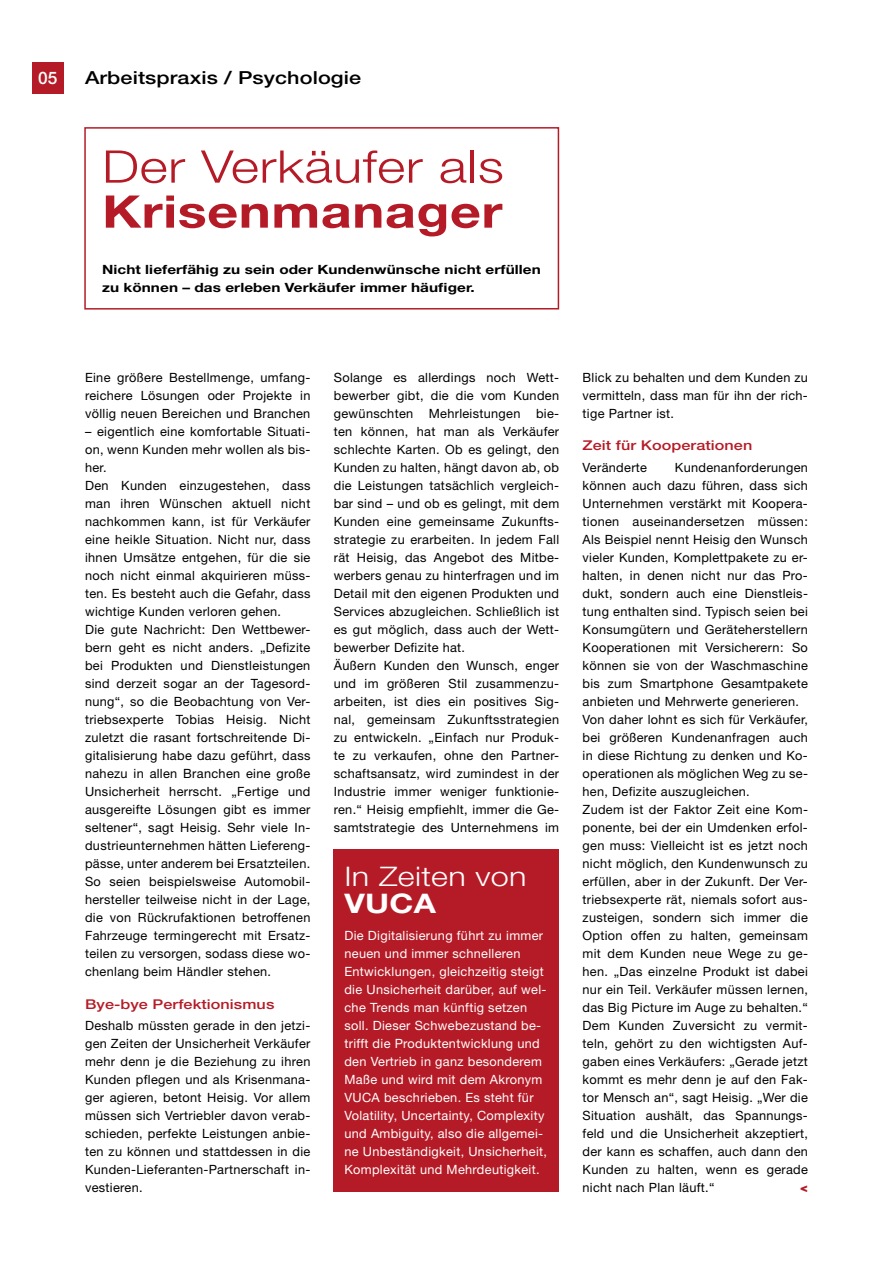
<style>
.page{position:relative;width:893px;height:1263px;background:#fff}
.page>*{position:absolute;margin:0;border:0;box-sizing:border-box;transform-origin:0 0}
.t1{font:300 45px "Helvetica Neue LT";letter-spacing:.01em;color:#b51b26;scale:1.2 1}
.t2{font:700 45px "Helvetica Neue LT";letter-spacing:.01em;color:#b51b26;scale:1.2 1}
.t3{font:300 27px "Helvetica Neue LT";letter-spacing:.01em;color:#fff;scale:1.2 1}
.t4{font:700 27px "Helvetica Neue LT";color:#fff;scale:1.2 1}
.t5{font:500 18px "Helvetica Neue LT";letter-spacing:.005em;color:#000;scale:1.2 1}
.t6{font:500 17.25px "Helvetica Neue LT";color:#fff}
.t7{font:500 13.5px "Helvetica Neue LT";letter-spacing:.005em;color:#b51b26;scale:1.2 1}
.t8{font:12.75px/18px "Helvetica Neue LT";letter-spacing:.025em;color:#000;text-align:justify}
.t9{font:12.75px/18px "Helvetica Neue LT";letter-spacing:.025em;color:#fff}
.t10{font:700 12.75px/18px "Helvetica Neue LT";letter-spacing:.005em;color:#000;scale:1.2 1}
.t11{font:900 12.75px "Helvetica Neue LT";color:#b51b26}
</style>
<div class="page">
<div style="left:84px;top:127px;width:475px;height:183px;border:2px solid #b51b26"></div>
<div style="left:32px;top:62px;width:32px;height:32px;background:#b51b26"></div>
<div style="left:334px;top:850px;width:225px;height:342px;background:#b51b26"></div>
<h3 class="t6" style="left:38px;top:68px;width:21px">05</h3>
<h3 class="t5" style="left:85px;top:67px;width:232px">Arbeitspraxis / Psychologie</h3>
<h1 class="t1" style="left:102px;top:139px;width:336px">Der Verkäufer als</h1>
<h1 class="t2" style="left:102px;top:184px;width:335px">Krisenmanager</h1>
<p class="t10" style="left:102px;top:260px;width:367px">Nicht lieferfähig zu sein oder Kundenwünsche nicht erfüllen zu können – das erleben Verkäufer immer häufiger.</p>
<p class="t8" style="left:85px;top:368px;width:227px">Eine größere Bestellmenge, umfang&shy;reichere Lösungen oder Projekte in völlig neuen Bereichen und Branchen</p>
<p class="t8" style="left:85px;top:422px;width:227px;text-align:left">– eigentlich eine komfortable Situati&shy;on, wenn Kunden mehr wollen als bis&shy;her.<br>Den Kunden einzugestehen, dass man ihren Wünschen aktuell nicht nachkommen kann, ist für Verkäufer eine heikle Situation. Nicht nur, dass ihnen Umsätze entgehen, für die sie noch nicht einmal akquirieren müss&shy;ten. Es besteht auch die Gefahr, dass wichtige Kunden verloren gehen.<br>Die gute Nachricht: Den Wettbewer&shy;bern geht es nicht anders. „Defizite bei Produkten und Dienstleistungen sind derzeit sogar an der Tagesord&shy;nung“, so die Beobachtung von Ver&shy;triebsexperte Tobias Heisig. Nicht zuletzt die rasant fortschreitende Di&shy;gitalisierung habe dazu geführt, dass nahezu in allen Branchen eine große Unsicherheit herrscht. „Fertige und ausgereifte Lösungen gibt es immer seltener“, sagt Heisig. Sehr viele In&shy;dustrieunternehmen hätten Liefereng&shy;pässe, unter anderem bei Ersatzteilen.<br>So seien beispielsweise Automobil&shy;hersteller teilweise nicht in der Lage, die von Rückrufaktionen betroffenen Fahrzeuge termingerecht mit Ersatz&shy;teilen zu versorgen, sodass diese wo&shy;chenlang beim Händler stehen.</p>
<p class="t7" style="left:85px;top:996px;width:159px">Bye-bye Perfektionismus</p>
<p class="t8" style="left:85px;top:1016px;width:227px">Deshalb müssten gerade in den jetzi&shy;gen Zeiten der Unsicherheit Verkäufer mehr denn je die Beziehung zu ihren Kunden pflegen und als Krisenmana&shy;ger agieren, betont Heisig. Vor allem müssen sich Vertriebler davon verab&shy;schieden, perfekte Leistungen anbie&shy;ten zu können und stattdessen in die Kunden-Lieferanten-Partnerschaft in&shy;vestieren.</p>
<p class="t8" style="left:334px;top:368px;width:227px;text-align:left">Solange es allerdings noch Wett&shy;bewerber gibt, die die vom Kunden gewünschten Mehrleistungen bie&shy;ten können, hat man als Verkäufer schlechte Karten. Ob es gelingt, den Kunden zu halten, hängt davon ab, ob die Leistungen tatsächlich vergleich&shy;bar sind – und ob es gelingt, mit dem Kunden eine gemeinsame Zukunfts&shy;strategie zu erarbeiten. In jedem Fall rät Heisig, das Angebot des Mitbe&shy;werbers genau zu hinterfragen und im Detail mit den eigenen Produkten und Services abzugleichen. Schließlich ist es gut möglich, dass auch der Wett&shy;bewerber Defizite hat.<br>Äußern Kunden den Wunsch, enger und im größeren Stil zusammenzu&shy;arbeiten, ist dies ein positives Sig&shy;nal, gemeinsam Zukunftsstrategien zu entwickeln. „Einfach nur Produk&shy;te zu verkaufen, ohne den Partner&shy;schaftsansatz, wird zumindest in der Industrie immer weniger funktionie&shy;ren.“ Heisig empfiehlt, immer die Ge&shy;samtstrategie des Unternehmens im</p>
<h2 class="t3" style="left:344px;top:859px;width:153px">In Zeiten von</h2>
<h2 class="t4" style="left:344px;top:886px;width:78px">VUCA</h2>
<p class="t9" style="left:344px;top:926px;width:204px">Die Digitalisierung führt zu immer neuen und immer schnelleren Entwicklungen, gleichzeitig steigt die Unsicherheit darüber, auf wel&shy;che Trends man künftig setzen soll. Dieser Schwebezustand be&shy;trifft die Produktentwicklung und den Vertrieb in ganz besonderem Maße und wird mit dem Akronym VUCA beschrieben. Es steht für Volatility, Uncertainty, Complexity und Ambiguity, also die allgemei&shy;ne Unbeständigkeit, Unsicherheit, Komplexität und Mehrdeutigkeit.</p>
<p class="t8" style="left:583px;top:368px;width:227px">Blick zu behalten und dem Kunden zu vermitteln, dass man für ihn der rich&shy;tige Partner ist.</p>
<p class="t7" style="left:583px;top:438px;width:143px">Zeit für Kooperationen</p>
<p class="t8" style="left:583px;top:458px;width:66px">Veränderte</p>
<p class="t8" style="left:583px;top:458px;width:227px;text-align:left;text-indent:92px">Kundenanforderungen können auch dazu führen, dass sich Unternehmen verstärkt mit Koopera&shy;tionen auseinandersetzen müssen:<br>Als Beispiel nennt Heisig den Wunsch vieler Kunden, Komplettpakete zu er&shy;halten, in denen nicht nur das Pro&shy;dukt, sondern auch eine Dienstleis&shy;tung enthalten sind. Typisch seien bei Konsumgütern und Geräteherstellern Kooperationen mit Versicherern: So können sie von der Waschmaschine bis zum Smartphone Gesamtpakete anbieten und Mehrwerte generieren.<br>Von daher lohnt es sich für Verkäufer, bei größeren Kundenanfragen auch in diese Richtung zu denken und Ko&shy;operationen als möglichen Weg zu se&shy;hen, Defizite auszugleichen.<br>Zudem ist der Faktor Zeit eine Kom&shy;ponente, bei der ein Umdenken erfol&shy;gen muss: Vielleicht ist es jetzt noch nicht möglich, den Kundenwunsch zu erfüllen, aber in der Zukunft. Der Ver&shy;triebsexperte rät, niemals sofort aus&shy;zusteigen, sondern sich immer die Option offen zu halten, gemeinsam mit dem Kunden neue Wege zu ge&shy;hen. „Das einzelne Produkt ist dabei nur ein Teil. Verkäufer müssen lernen, das Big Picture im Auge zu behalten.“ Dem Kunden Zuversicht zu vermit&shy;teln, gehört zu den wichtigsten Auf&shy;gaben eines Verkäufers: „Gerade jetzt kommt es mehr denn je auf den Fak&shy;tor Mensch an“, sagt Heisig. „Wer die Situation aushält, das Spannungs&shy;feld und die Unsicherheit akzeptiert, der kann es schaffen, auch dann den Kunden zu halten, wenn es gerade nicht nach Plan läuft.“</p>
<p class="t11" style="left:800px;top:1180px;width:9px">&lt;</p>
</div>
